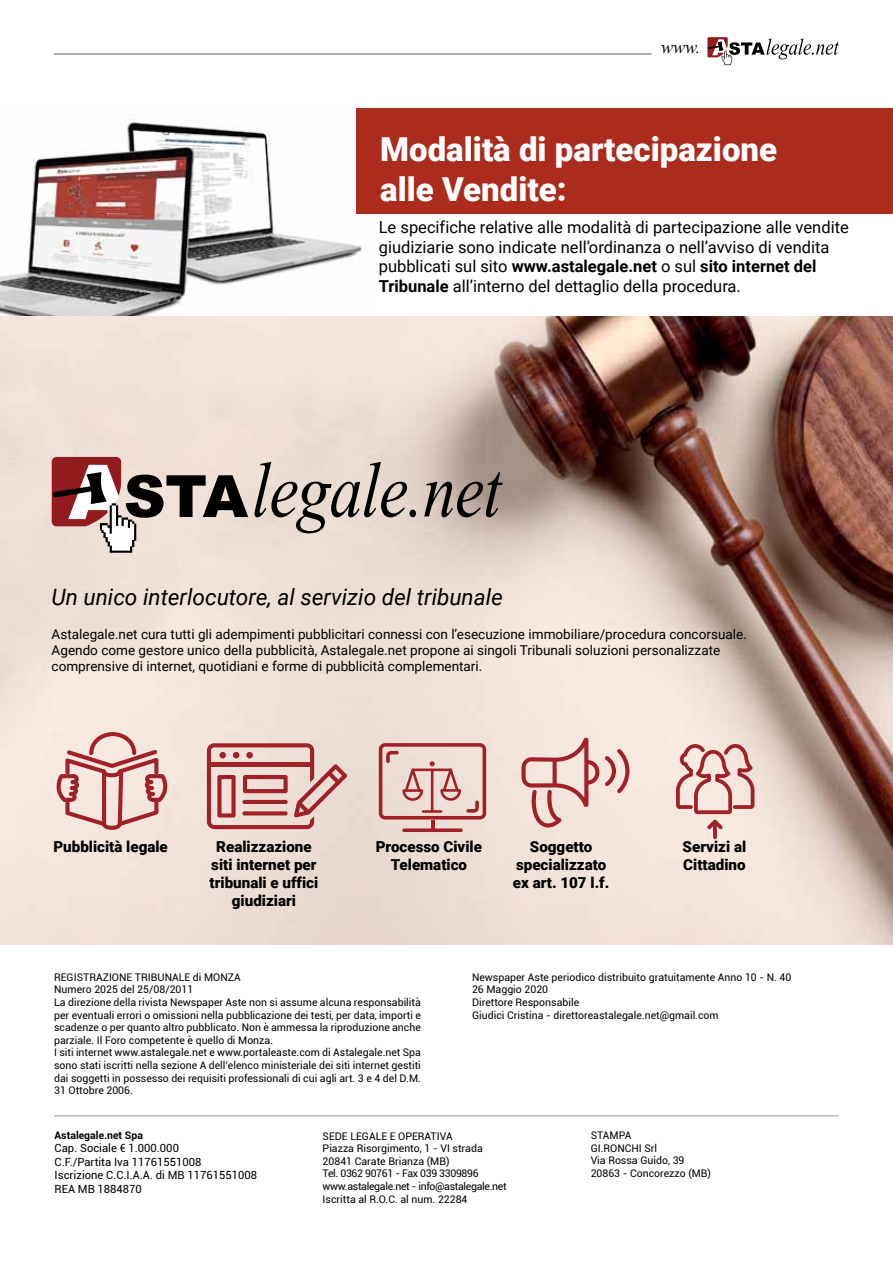
<style>
.page{position:relative;width:893px;height:1263px;background:#fff}
.page>*{position:absolute;margin:0;border:0;box-sizing:border-box;transform-origin:0 0}
.t1{font:900 33px/39.6px "Roboto";color:#fff}
.t2{font:italic 22.5px "Roboto";color:#000}
.t3{font:italic 18px "Times New Roman";color:#000}
.t4{font:16.5px/19.8px "Roboto";color:#000}
.t5{font:900 15.15px/18.1px "Roboto";color:#000;text-align:center}
.t6{font:13.5px/16.2px "Roboto";color:#000}
.t7{font:11.25px/13.5px "Roboto";color:#000}
.t8{font:10.5px/12.6px "Roboto";color:#000}
.t9{font:700 10.5px "Roboto";color:#000}
.s1{font-weight:700}
</style>
<div class="page">
<svg style="left:707px;top:37px;width:132px;height:28px"></svg>
<hr style="left:892px;top:0;width:1px;height:449px;background:#f1f1f2">
<hr style="left:54px;top:1115px;width:785px;height:1px;background:#939598">
<hr style="left:54px;top:54px;width:597px;height:1px;background:#939598">
<img style="left:1px;top:121px;width:374px;height:196px">
<div style="left:356px;top:109px;width:537px;height:105px;background:#ab2c1c"></div>
<img style="left:0;top:317px;width:893px;height:628px">
<svg style="left:254px;top:462px;width:162px;height:71px;background:#bbb0a9"></svg>
<svg style="left:424px;top:472px;width:79px;height:45px;background:#8a7c77"></svg>
<svg style="left:52px;top:457px;width:196px;height:96px;background:#b19894"></svg>
<svg style="left:521px;top:738px;width:78px;height:89px;background:#e2beb8"></svg>
<svg style="left:553px;top:758px;width:4px;height:28px"></svg>
<svg style="left:605px;top:749px;width:24px;height:44px"></svg>
<svg style="left:676px;top:744px;width:78px;height:70px;background:#dcaeaa"></svg>
<svg style="left:713px;top:820px;width:4px;height:19px"></svg>
<svg style="left:707px;top:820px;width:16px;height:9px"></svg>
<svg style="left:57px;top:732px;width:110px;height:98px;background:#dfb5b0"></svg>
<svg style="left:207px;top:743px;width:140px;height:86px;background:#d4a39f"></svg>
<svg style="left:402px;top:828px;width:61px;height:4px"></svg>
<svg style="left:379px;top:743px;width:107px;height:85px;background:#dbb3ae"></svg>
<h3 class="t3" style="left:661px;top:35px;width:41px">www.</h3>
<h1 class="t1" style="left:380px;top:128px;width:398px">Modalità di partecipazione alle Vendite:</h1>
<p class="t4" style="left:379px;top:216px;width:471px">Le specifiche relative alle modalità di partecipazione alle vendite giudiziarie sono indicate nell’ordinanza o nell’avviso di vendita pubblicati sul sito <span class="s1">www.astalegale.net</span> o sul <span class="s1">sito internet del Tribunale</span> all’interno del dettaglio della procedura.</p>
<h2 class="t2" style="left:52px;top:581px;width:453px">Un unico interlocutore, al servizio del tribunale</h2>
<p class="t6" style="left:52px;top:625px;width:697px">Astalegale.net cura tutti gli adempimenti pubblicitari connessi con l’esecuzione immobiliare/procedura concorsuale.<br>Agendo come gestore unico della pubblicità, Astalegale.net propone ai singoli Tribunali soluzioni personalizzate comprensive di internet, quotidiani e forme di pubblicità complementari.</p>
<h3 class="t5" style="left:53px;top:837px;width:116px">Pubblicità legale</h3>
<h3 class="t5" style="left:210px;top:837px;width:110px">Realizzazione siti internet per tribunali e uffici giudiziari</h3>
<h3 class="t5" style="left:376px;top:837px;width:108px">Processo Civile<br>Telematico</h3>
<h3 class="t5" style="left:513px;top:837px;width:98px">Soggetto specializzato ex art. 107 l.f.</h3>
<h3 class="t5" style="left:683px;top:837px;width:65px;text-align:left">Servizi al<br>Cittadino</h3>
<p class="t8" style="left:54px;top:970px;width:368px">REGISTRAZIONE TRIBUNALE di MONZA<br>Numero 2025 del 25/08/2011<br>La direzione della rivista Newspaper Aste non si assume alcuna responsabilità per eventuali errori o omissioni nella pubblicazione dei testi, per data, importi e scadenze o per quanto altro pubblicato. Non è ammessa la riproduzione anche parziale. Il Foro competente è quello di Monza.<br>I siti internet www.astalegale.net e www.portaleaste.com di Astalegale.net Spa sono stati iscritti nella sezione A dell’elenco ministeriale dei siti internet gestiti dai soggetti in possesso dei requisiti professionali di cui agli art. 3 e 4 del D.M.<br>31 Ottobre 2006.</p>
<p class="t8" style="left:472px;top:970px;width:321px">Newspaper Aste periodico distribuito gratuitamente Anno 10 - N. 40<br>26 Maggio 2020<br>Direttore Responsabile<br>Giudici Cristina - direttoreastalegale.net@gmail.com</p>
<p class="t9" style="left:55px;top:1128px;width:90px">Astalegale.net Spa</p>
<p class="t7" style="left:55px;top:1141px;width:204px">Cap. Sociale € 1.000.000<br>C.F./Partita Iva 11761551008<br>Iscrizione C.C.I.A.A. di MB 11761551008<br>REA MB 1884870</p>
<p class="t8" style="left:323px;top:1129px;width:185px">SEDE LEGALE E OPERATIVA<br>Piazza Risorgimento, 1 - VI strada<br>20841 Carate Brianza (MB)<br>Tel. 0362 90761 - Fax 039 3309896 www.astalegale.net - info@astalegale.net<br>Iscritta al R.O.C. al num. 22284</p>
<p class="t8" style="left:591px;top:1128px;width:122px">STAMPA<br>GI.RONCHI Srl<br>Via Rossa Guido, 39<br>20863 - Concorezzo (MB)</p>
</div>
